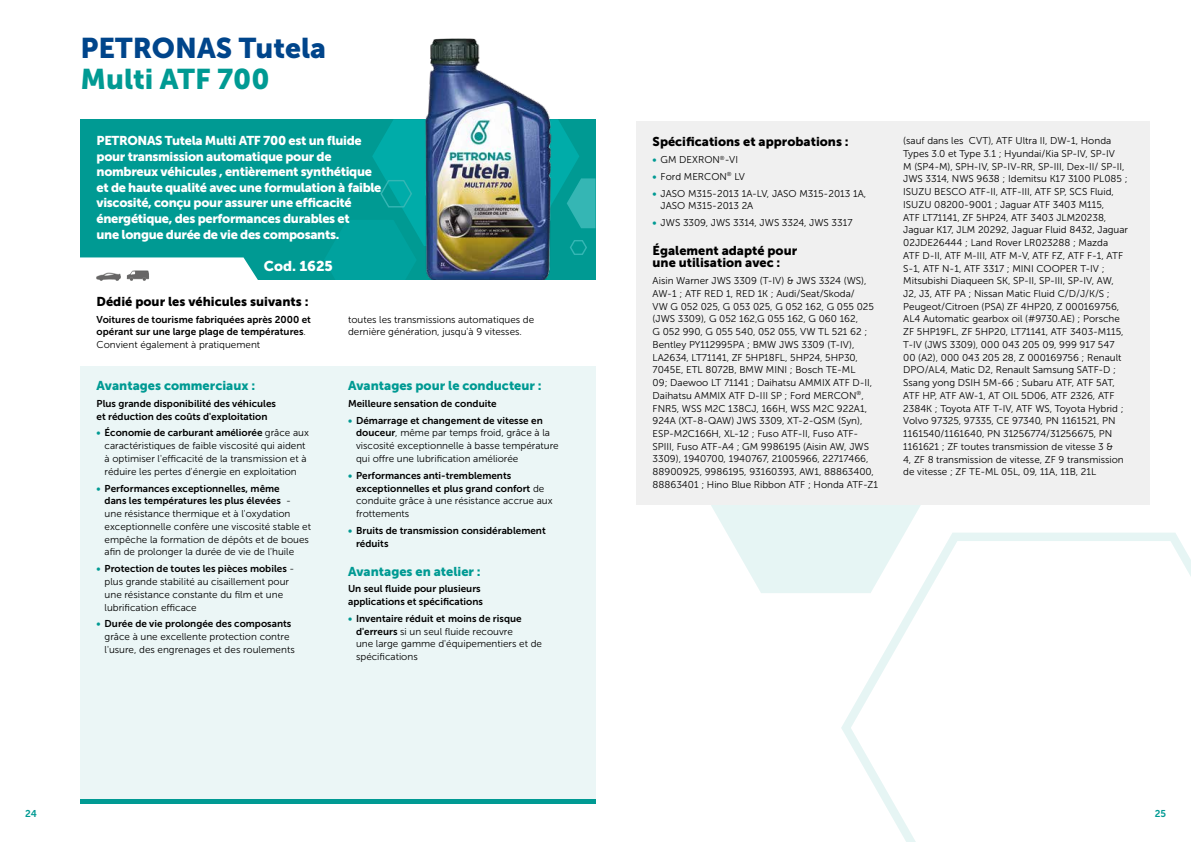
<style>
.page{position:relative;width:1191px;height:842px;background:#fff}
.page>*{position:absolute;margin:0;border:0;box-sizing:border-box;transform-origin:0 0}
.t1{font:28.4px "Museo Sans 900";color:#00458b}
.t2{font:28.4px "Museo Sans 900";color:#009a93}
.t3{font:14.2px "Museo Sans 900";color:#fff}
.t4{font:12.8px/15.6px "Museo Sans 900";letter-spacing:-.025em;color:#fff}
.t5{font:12.8px "Museo Sans 900";color:#009a93}
.t6{font:12.8px "Museo Sans 900";color:#000}
.t7{font:12.7px/12.7px "Museo Sans 900";color:#000}
.t8{font:9.9px/12.7px "Museo Sans 300";color:#000}
.t9{font:9.9px/12.8px "Museo Sans 700";color:#000}
.t10{font:9.9px "Museo Sans 700";color:#009a93}
.s1{font-family:"Museo Sans 300"}
.s2{color:#009a93}
.s3{font-family:"Museo Sans 700"}
.s4{font-family:"Museo Sans 700";color:#009a93}
</style>
<div class="page">
<svg style="left:841px;top:533px;width:350px;height:309px"></svg>
<svg style="left:706px;top:504px;width:219px;height:89px;fill:#e6f5f4"></svg>
<div style="left:80px;top:119px;width:515px;height:161px;background:#009a93"></div>
<svg style="left:325px;top:119px;width:270px;height:161px"></svg>
<div style="left:80px;top:364px;width:515px;height:435px;background:#ebf6f6"></div>
<hr style="left:80px;top:799px;width:515px;height:4px;background:#009a93">
<img style="left:398px;top:38px;width:167px;height:242px">
<svg style="left:80px;top:257px;width:178px;height:23px;background:#ecf7f7"></svg>
<div style="left:80px;top:280px;width:515px;height:85px;background:#fff"></div>
<img style="left:96px;top:266px;width:25px;height:14px">
<img style="left:126px;top:267px;width:24px;height:13px">
<div style="left:636px;top:121px;width:513px;height:383px;background:#f0f0f0"></div>
<h1 class="t1" style="left:80px;top:32px;width:247px">PETRONAS Tutela</h1>
<h1 class="t2" style="left:80px;top:63px;width:191px">Multi ATF 700</h1>
<p class="t4" style="left:97px;top:133px;width:286px">PETRONAS Tutela Multi ATF 700 est un fluide pour transmission automatique pour de nombreux véhicules , entièrement synthétique et de haute qualité avec une formulation à faible viscosité, conçu pour assurer une efficacité énergétique, des performances durables et<br>une longue durée de vie des composants.</p>
<h2 class="t3" style="left:264px;top:258px;width:70px">Cod. 1625</h2>
<p class="t6" style="left:97px;top:294px;width:213px">Dédié pour les véhicules suivants :</p>
<p class="t9" style="left:97px;top:313px;width:216px">Voitures de tourisme fabriquées après 2000 et opérant sur une large plage de températures<span class="s1">.</span></p>
<p class="t8" style="left:97px;top:338px;width:165px">Convient également à pratiquement</p>
<p class="t5" style="left:97px;top:378px;width:160px">Avantages commerciaux :</p>
<p class="t9" style="left:97px;top:397px;width:181px">Plus grande disponibilité des véhicules et réduction des coûts d'exploitation</p>
<p class="t9" style="left:97px;top:427px;width:214px"><span class="s2">•</span> Économie de carburant améliorée <span class="s1">grâce aux</span></p>
<p class="t8" style="left:105px;top:439px;width:203px;text-align:justify">caractéristiques de faible viscosité qui aident à optimiser l'efficacité de la transmission et à réduire les pertes d'énergie en exploitation</p>
<p class="t9" style="left:105px;top:482px;width:188px;text-indent:-8px"><span class="s2">•</span> Performances exceptionnelles, même dans les températures les plus élevées <span class="s1">-</span></p>
<p class="t8" style="left:105px;top:507px;width:208px">une résistance thermique et à l'oxydation exceptionnelle confère une viscosité stable et empêche la formation de dépôts et de boues afin de prolonger la durée de vie de l'huile</p>
<p class="t9" style="left:97px;top:562px;width:199px"><span class="s2">•</span> Protection de toutes les pièces mobiles <span class="s1">-</span></p>
<p class="t8" style="left:105px;top:575px;width:186px">plus grande stabilité au cisaillement pour une résistance constante du film et une lubrification efficace</p>
<p class="t9" style="left:97px;top:617px;width:196px"><span class="s2">•</span> Durée de vie prolongée des composants</p>
<p class="t8" style="left:105px;top:630px;width:192px">grâce à une excellente protection contre l'usure, des engrenages et des roulements</p>
<p class="t8" style="left:348px;top:313px;width:188px">toutes les transmissions automatiques de dernière génération, jusqu'à 9 vitesses.</p>
<p class="t5" style="left:348px;top:378px;width:195px">Avantages pour le conducteur :</p>
<p class="t9" style="left:348px;top:397px;width:150px">Meilleure sensation de conduite</p>
<p class="t9" style="left:348px;top:414px;width:196px"><span class="s2">•</span> Démarrage et changement de vitesse en</p>
<p class="t8" style="left:356px;top:427px;width:204px"><span class="s3">douceur</span>, même par temps froid, grâce à la viscosité exceptionnelle à basse température qui offre une lubrification améliorée</p>
<p class="t9" style="left:356px;top:469px;width:190px;text-indent:-8px"><span class="s2">•</span> Performances anti-tremblements exceptionnelles et plus grand confort <span class="s1">de</span></p>
<p class="t8" style="left:356px;top:495px;width:198px">conduite grâce à une résistance accrue aux frottements</p>
<p class="t9" style="left:356px;top:524px;width:191px;text-indent:-8px"><span class="s2">•</span> Bruits de transmission considérablement réduits</p>
<p class="t5" style="left:348px;top:564px;width:134px">Avantages en atelier :</p>
<p class="t9" style="left:348px;top:582px;width:136px">Un seul fluide pour plusieurs applications et spécifications</p>
<p class="t9" style="left:348px;top:612px;width:175px"><span class="s2">•</span> Inventaire réduit et moins de risque</p>
<p class="t8" style="left:356px;top:625px;width:187px"><span class="s3">d'erreurs</span> si un seul fluide recouvre<br>une large gamme d'équipementiers et de spécifications</p>
<p class="t7" style="left:652px;top:135px;width:198px">Spécifications et approbations :</p>
<p class="t8" style="left:652px;top:153px;width:87px"><span class="s4">•</span> GM DEXRON<sup>®</sup>-VI</p>
<p class="t8" style="left:652px;top:170px;width:94px"><span class="s4">•</span> Ford MERCON<sup>®</sup> LV</p>
<p class="t8" style="left:660px;top:187px;width:207px;text-indent:-8px"><span class="s4">•</span> JASO M315-2013 1A-LV, JASO M315-2013 1A,<br>JASO M315-2013 2A</p>
<p class="t8" style="left:652px;top:216px;width:201px"><span class="s4">•</span> JWS 3309, JWS 3314, JWS 3324, JWS 3317</p>
<p class="t7" style="left:652px;top:244px;width:146px">Également adapté pour une utilisation avec :</p>
<p class="t8" style="left:652px;top:274px;width:227px">Aisin Warner JWS 3309 (T-IV) &amp; JWS 3324 (WS), AW-1 ; ATF RED 1, RED 1K ; Audi/Seat/Skoda/<br>VW G 052 025, G 053 025, G 052 162, G 055 025 (JWS 3309), G 052 162,G 055 162, G 060 162,<br>G 052 990, G 055 540, 052 055, VW TL 521 62 ; Bentley PY112995PA ; BMW JWS 3309 (T-IV), LA2634, LT71141, ZF 5HP18FL, 5HP24, 5HP30, 7045E, ETL 8072B, BMW MINI ; Bosch TE-ML<br>09; Daewoo LT 71141 ; Daihatsu AMMIX ATF D-II, Daihatsu AMMIX ATF D-III SP ; Ford MERCON<sup>®</sup>, FNR5, WSS M2C 138CJ, 166H, WSS M2C 922A1, 924A (XT-8-QAW) JWS 3309, XT-2-QSM (Syn), ESP-M2C166H, XL-12 ; Fuso ATF-II, Fuso ATF-SPIII, Fuso ATF-A4 ; GM 9986195 (Aisin AW, JWS 3309), 1940700, 1940767, 21005966, 22717466, 88900925, 9986195, 93160393, AW1, 88863400, 88863401 ; Hino Blue Ribbon ATF ; Honda ATF-Z1</p>
<p class="t8" style="left:903px;top:134px;width:226px">(sauf dans les CVT), ATF Ultra II, DW-1, Honda Types 3.0 et Type 3.1 ; Hyundai/Kia SP-IV, SP-IV<br>M (SP4-M), SPH-IV, SP-IV-RR, SP-III, Dex-II/ SP-II, JWS 3314, NWS 9638 ; Idemitsu K17 3100 PL085 ; ISUZU BESCO ATF-II, ATF-III, ATF SP, SCS Fluid, ISUZU 08200-9001 ; Jaguar ATF 3403 M115,<br>ATF LT71141, ZF 5HP24, ATF 3403 JLM20238, Jaguar K17, JLM 20292, Jaguar Fluid 8432, Jaguar 02JDE26444 ; Land Rover LR023288 ; Mazda<br>ATF D-II, ATF M-III, ATF M-V, ATF FZ, ATF F-1, ATF S-1, ATF N-1, ATF 3317 ; MINI COOPER T-IV ; Mitsubishi Diaqueen SK, SP-II, SP-III, SP-IV, AW, J2, J3, ATF PA ; Nissan Matic Fluid C/D/J/K/S ; Peugeot/Citroen (PSA) ZF 4HP20, Z 000169756, AL4 Automatic gearbox oil (#9730.AE) ; Porsche ZF 5HP19FL, ZF 5HP20, LT71141, ATF 3403-M115, T-IV (JWS 3309), 000 043 205 09, 999 917 547<br>00 (A2), 000 043 205 28, Z 000169756 ; Renault DPO/AL4, Matic D2, Renault Samsung SATF-D ; Ssang yong DSIH 5M-66 ; Subaru ATF, ATF 5AT, ATF HP, ATF AW-1, AT OIL 5D06, ATF 2326, ATF 2384K ; Toyota ATF T-IV, ATF WS, Toyota Hybrid ; Volvo 97325, 97335, CE 97340, PN 1161521, PN 1161540/1161640, PN 31256774/31256675, PN 1161621 ; ZF toutes transmission de vitesse 3 &amp;<br>4, ZF 8 transmission de vitesse, ZF 9 transmission de vitesse ; ZF TE-ML 05L, 09, 11A, 11B, 21L</p>
<p class="t10" style="left:25px;top:808px;width:13px">24</p>
<p class="t10" style="left:1154px;top:808px;width:13px">25</p>
</div>
